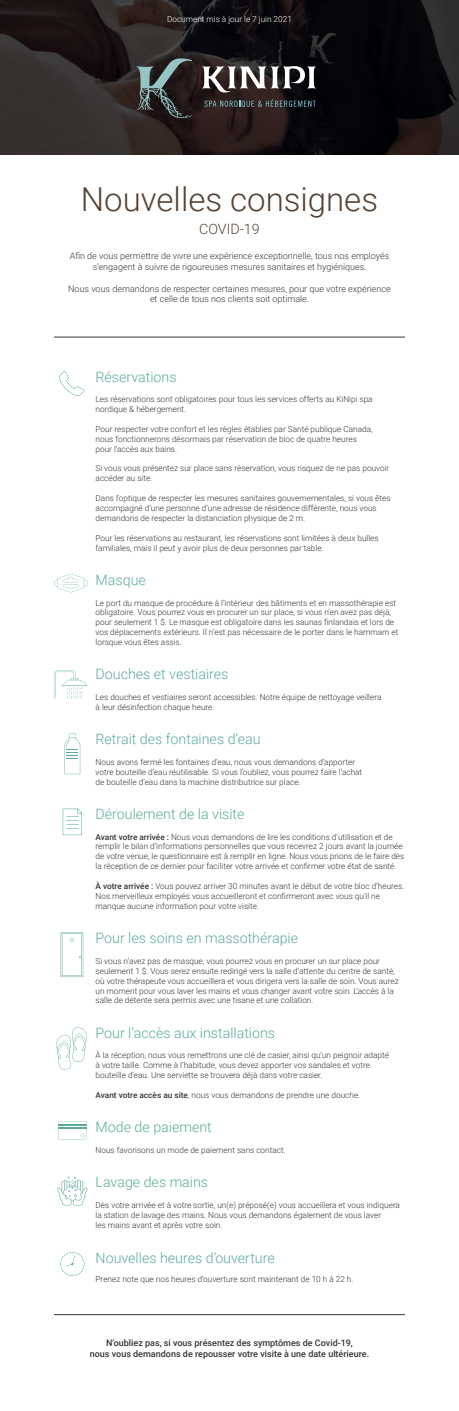
<style>
.page{position:relative;width:459px;height:1411px;background:#fff}
.page>*{position:absolute;margin:0;border:0;box-sizing:border-box;transform-origin:0 0}
.t1{font:300 33px "Roboto";color:#564234}
.t2{font:300 14.25px "Roboto";color:#5caa9a}
.t3{font:300 14.25px "Roboto";color:#564234}
.t4{font:300 9px/10.8px "Roboto";color:#393634;text-align:center}
.t5{font:500 9px/10.8px "Roboto";color:#393634;text-align:center}
.t6{font:300 8.25px/9.9px "Roboto";color:#393634}
.t7{font:300 8.25px "Roboto";color:#fff}
.s1{font-weight:500}
</style>
<div class="page">
<svg style="left:0;top:0;width:459px;height:155px;background:#1c1819"></svg>
<hr style="left:54px;top:337px;width:351px;height:1px;background:#393634">
<hr style="left:54px;top:1314px;width:351px;height:1px;background:#393634">
<svg style="left:202px;top:66px;width:114px;height:26px"></svg>
<svg style="left:137px;top:58px;width:55px;height:60px;background:#3f4444"></svg>
<svg style="left:204px;top:99px;width:112px;height:8px"></svg>
<svg style="left:59px;top:371px;width:25px;height:25px"></svg>
<svg style="left:58px;top:1121px;width:29px;height:18px"></svg>
<svg style="left:54px;top:574px;width:34px;height:18px"></svg>
<svg style="left:54px;top:670px;width:34px;height:29px"></svg>
<svg style="left:61px;top:932px;width:22px;height:45px"></svg>
<svg style="left:57px;top:1176px;width:30px;height:30px"></svg>
<svg style="left:60px;top:1252px;width:24px;height:24px"></svg>
<svg style="left:56px;top:1027px;width:31px;height:42px"></svg>
<svg style="left:64px;top:733px;width:16px;height:41px"></svg>
<svg style="left:63px;top:809px;width:19px;height:26px"></svg>
<p class="t7" style="left:167px;top:14px;width:126px">Document mis à jour le 7 juin 2021</p>
<h1 class="t1" style="left:81px;top:176px;width:299px">Nouvelles consignes</h1>
<h2 class="t3" style="left:199px;top:219px;width:62px">COVID-19</h2>
<p class="t4" style="left:70px;top:250px;width:321px">Afin de vous permettre de vivre une expérience exceptionnelle, tous nos employés s’engagent à suivre de rigoureuses mesures sanitaires et hygiéniques.</p>
<p class="t4" style="left:68px;top:283px;width:324px">Nous vous demandons de respecter certaines mesures, pour que votre expérience et celle de tous nos clients soit optimale.</p>
<h2 class="t2" style="left:96px;top:367px;width:83px">Réservations</h2>
<p class="t6" style="left:96px;top:394px;width:279px">Les réservations sont obligatoires pour tous les services offerts au KiNipi spa nordique &amp; hébergement.</p>
<p class="t6" style="left:96px;top:424px;width:279px">Pour respecter votre confort et les règles établies par Santé publique Canada, nous fonctionnerons désormais par réservation de bloc de quatre heures pour l’accès aux bains.</p>
<p class="t6" style="left:96px;top:463px;width:295px">Si vous vous présentez sur place sans réservation, vous risquez de ne pas pouvoir accéder au site.</p>
<p class="t6" style="left:96px;top:493px;width:297px">Dans l’optique de respecter les mesures sanitaires gouvernementales, si vous êtes accompagné d’une personne d’une adresse de résidence différente, nous vous demandons de respecter la distanciation physique de 2 m.</p>
<p class="t6" style="left:96px;top:532px;width:285px">Pour les réservations au restaurant, les réservations sont limitées à deux bulles familiales, mais il peut y avoir plus de deux personnes par table.</p>
<h2 class="t2" style="left:96px;top:570px;width:52px">Masque</h2>
<p class="t6" style="left:96px;top:597px;width:304px">Le port du masque de procédure à l’intérieur des bâtiments et en massothérapie est obligatoire. Vous pourrez vous en procurer un sur place, si vous n’en avez pas déjà, pour seulement 1 $. Le masque est obligatoire dans les saunas finlandais et lors de vos déplacements extérieurs. Il n’est pas nécessaire de le porter dans le hammam et lorsque vous êtes assis.</p>
<h2 class="t2" style="left:96px;top:664px;width:134px">Douches et vestiaires</h2>
<p class="t6" style="left:96px;top:692px;width:287px">Les douches et vestiaires seront accessibles. Notre équipe de nettoyage veillera à leur désinfection chaque heure.</p>
<h2 class="t2" style="left:96px;top:729px;width:167px">Retrait des fontaines d’eau</h2>
<p class="t6" style="left:96px;top:757px;width:268px">Nous avons fermé les fontaines d’eau, nous vous demandons d’apporter votre bouteille d’eau réutilisable. Si vous l’oubliez, vous pourrez faire l’achat de bouteille d’eau dans la machine distributrice sur place.</p>
<h2 class="t2" style="left:96px;top:804px;width:150px">Déroulement de la visite</h2>
<p class="t6" style="left:96px;top:831px;width:310px"><span class="s1">Avant votre arrivée :</span> Nous vous demandons de lire les conditions d’utilisation et de remplir le bilan d’informations personnelles que vous recevrez 2 jours avant la journée de votre venue, le questionnaire est à remplir en ligne. Nous vous prions de le faire dès la réception de ce dernier pour faciliter votre arrivée et confirmer votre état de santé.</p>
<p class="t6" style="left:96px;top:881px;width:310px"><span class="s1">À votre arrivée :</span> Vous pouvez arriver 30 minutes avant le début de votre bloc d’heures.<br>Nos merveilleux employés vous accueilleront et confirmeront avec vous qu’il ne manque aucune information pour votre visite.</p>
<h2 class="t2" style="left:96px;top:928px;width:204px">Pour les soins en massothérapie</h2>
<p class="t6" style="left:96px;top:955px;width:305px">Si vous n’avez pas de masque, vous pourrez vous en procurer un sur place pour seulement 1 $. Vous serez ensuite redirigé vers la salle d’attente du centre de santé, où votre thérapeute vous accueillera et vous dirigera vers la salle de soin. Vous aurez un moment pour vous laver les mains et vous changer avant votre soin. L’accès à la salle de détente sera permis avec une tisane et une collation.</p>
<h2 class="t2" style="left:96px;top:1022px;width:181px">Pour l’accès aux installations</h2>
<p class="t6" style="left:96px;top:1050px;width:295px">À la réception, nous vous remettrons une clé de casier, ainsi qu’un peignoir adapté à votre taille. Comme à l’habitude, vous devez apporter vos sandales et votre bouteille d’eau. Une serviette se trouvera déjà dans votre casier.</p>
<p class="t6" style="left:96px;top:1090px;width:266px"><span class="s1">Avant votre accès au site</span>, nous vous demandons de prendre une douche.</p>
<h2 class="t2" style="left:96px;top:1117px;width:118px">Mode de paiement</h2>
<p class="t6" style="left:96px;top:1144px;width:192px">Nous favorisons un mode de paiement sans contact.</p>
<h2 class="t2" style="left:96px;top:1172px;width:114px">Lavage des mains</h2>
<p class="t6" style="left:96px;top:1199px;width:306px">Dès votre arrivée et à votre sortie, un(e) préposé(e) vous accueillera et vous indiquera la station de lavage des mains. Nous vous demandons également de vous laver</p>
<p class="t6" style="left:96px;top:1220px;width:128px">les mains avant et après votre soin.</p>
<h2 class="t2" style="left:96px;top:1247px;width:181px">Nouvelles heures d’ouverture</h2>
<p class="t6" style="left:96px;top:1274px;width:259px">Prenez note que nos heures d’ouverture sont maintenant de 10 h à 22 h.</p>
<p class="t5" style="left:90px;top:1337px;width:281px">N’oubliez pas, si vous présentez des symptômes de Covid-19,<br>nous vous demandons de repousser votre visite à une date ultérieure.</p>
</div>
